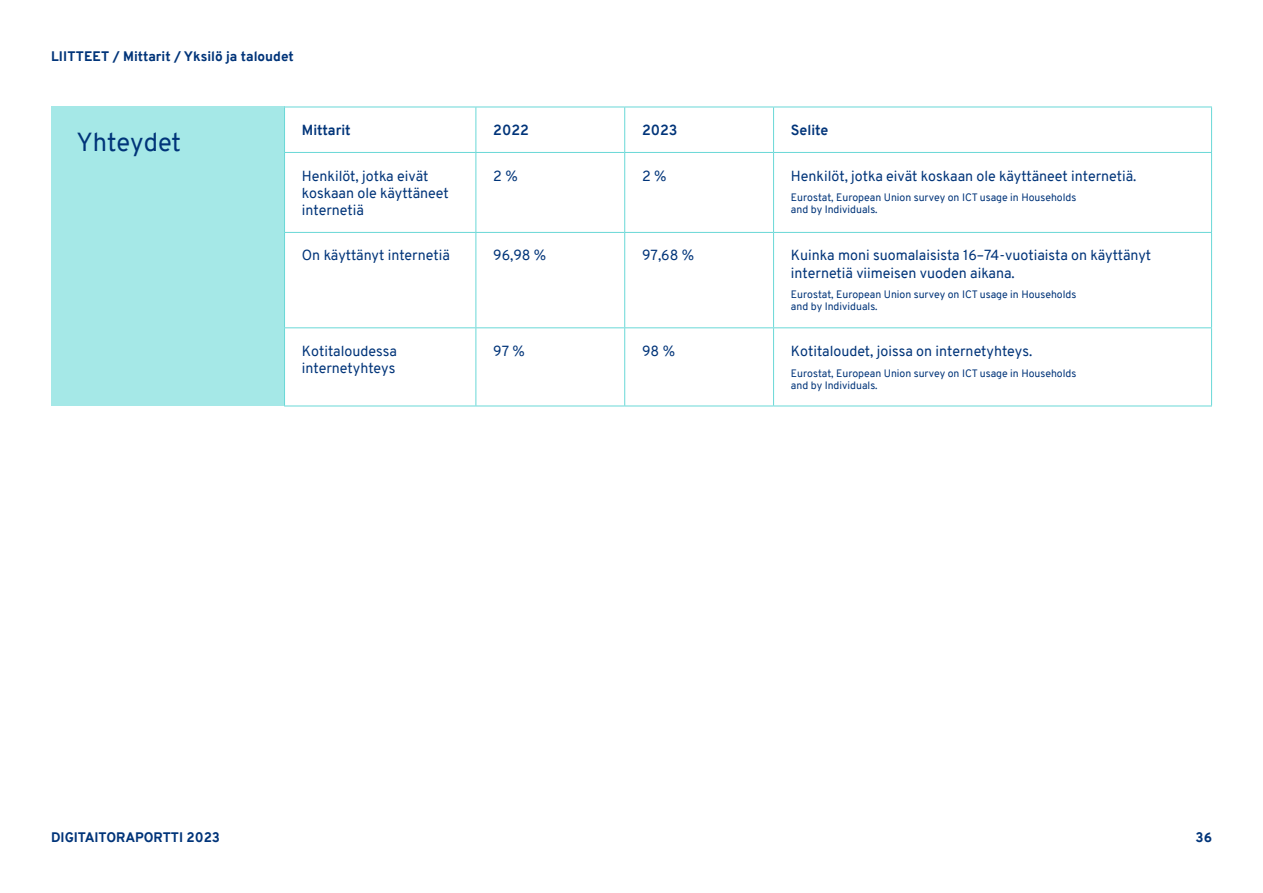
<style>
.page{position:relative;width:1263px;height:893px;background:#fff}
.page>*{position:absolute;margin:0;border:0;box-sizing:border-box;transform-origin:0 0}
.Table_H1{font:25.5px "Overpass";color:#003479}
.TABLE_LEIPIS_2023{font:14.25px/17.2px "Overpass";color:#003479}
.TABLE_LEIPIS_2023-2{font:700 14.25px "Overpass";color:#003479}
.t1{font:800 13.5px "Overpass";color:#003479}
.TABLE__LÄHDE_2023{font:10.5px/12px "Overpass";color:#003479}
</style>
<div class="page">
<div style="left:51px;top:107px;width:233px;height:299px;background:#a5e8e7"></div>
<svg style="left:285px;top:108px;width:926px;height:298px"></svg>
<hr style="left:284px;top:107px;width:192px;height:1px;background:#69d8d7">
<hr style="left:284px;top:107px;width:1px;height:45px;background:#69d8d7">
<hr style="left:476px;top:107px;width:149px;height:1px;background:#69d8d7">
<hr style="left:475px;top:107px;width:1px;height:45px;background:#69d8d7">
<hr style="left:625px;top:107px;width:148px;height:1px;background:#69d8d7">
<hr style="left:624px;top:107px;width:1px;height:45px;background:#69d8d7">
<hr style="left:773px;top:107px;width:439px;height:1px;background:#69d8d7">
<hr style="left:773px;top:107px;width:1px;height:45px;background:#69d8d7">
<hr style="left:1211px;top:107px;width:1px;height:45px;background:#69d8d7">
<hr style="left:284px;top:152px;width:192px;height:1px;background:#69d8d7">
<hr style="left:284px;top:153px;width:1px;height:79px;background:#69d8d7">
<hr style="left:476px;top:152px;width:149px;height:1px;background:#69d8d7">
<hr style="left:475px;top:153px;width:1px;height:79px;background:#69d8d7">
<hr style="left:625px;top:152px;width:148px;height:1px;background:#69d8d7">
<hr style="left:624px;top:153px;width:1px;height:79px;background:#69d8d7">
<hr style="left:773px;top:152px;width:439px;height:1px;background:#69d8d7">
<hr style="left:773px;top:153px;width:1px;height:79px;background:#69d8d7">
<hr style="left:1211px;top:153px;width:1px;height:79px;background:#69d8d7">
<hr style="left:284px;top:232px;width:192px;height:1px;background:#69d8d7">
<hr style="left:284px;top:233px;width:1px;height:94px;background:#69d8d7">
<hr style="left:476px;top:232px;width:149px;height:1px;background:#69d8d7">
<hr style="left:475px;top:233px;width:1px;height:94px;background:#69d8d7">
<hr style="left:625px;top:232px;width:148px;height:1px;background:#69d8d7">
<hr style="left:624px;top:233px;width:1px;height:94px;background:#69d8d7">
<hr style="left:773px;top:232px;width:439px;height:1px;background:#69d8d7">
<hr style="left:773px;top:233px;width:1px;height:94px;background:#69d8d7">
<hr style="left:1211px;top:233px;width:1px;height:94px;background:#69d8d7">
<hr style="left:284px;top:327px;width:192px;height:1px;background:#69d8d7">
<hr style="left:284px;top:328px;width:1px;height:78px;background:#69d8d7">
<hr style="left:476px;top:327px;width:149px;height:1px;background:#69d8d7">
<hr style="left:475px;top:328px;width:1px;height:78px;background:#69d8d7">
<hr style="left:625px;top:327px;width:148px;height:1px;background:#69d8d7">
<hr style="left:624px;top:328px;width:1px;height:78px;background:#69d8d7">
<hr style="left:773px;top:327px;width:439px;height:1px;background:#69d8d7">
<hr style="left:773px;top:328px;width:1px;height:78px;background:#69d8d7">
<hr style="left:1211px;top:328px;width:1px;height:78px;background:#69d8d7">
<hr style="left:284px;top:406px;width:192px;height:1px;background:#69d8d7">
<hr style="left:476px;top:406px;width:149px;height:1px;background:#69d8d7">
<hr style="left:625px;top:406px;width:148px;height:1px;background:#69d8d7">
<hr style="left:773px;top:406px;width:439px;height:1px;background:#69d8d7">
<p class="t1" style="left:51px;top:47px;width:244px">LIITTEET / Mittarit / Yksilö ja taloudet</p>
<p class="Table_H1" style="left:77px;top:124px;width:106px">Yhteydet</p>
<p class="TABLE_LEIPIS_2023-2" style="left:302px;top:120px;width:50px">Mittarit</p>
<p class="TABLE_LEIPIS_2023-2" style="left:493px;top:120px;width:37px">2022</p>
<p class="TABLE_LEIPIS_2023-2" style="left:642px;top:120px;width:37px">2023</p>
<p class="TABLE_LEIPIS_2023-2" style="left:791px;top:120px;width:39px">Selite</p>
<p class="TABLE_LEIPIS_2023" style="left:302px;top:167px;width:148px">Henkilöt, jotka eivät koskaan ole käyttäneet internetiä</p>
<p class="TABLE_LEIPIS_2023" style="left:493px;top:167px;width:26px">2 %</p>
<p class="TABLE_LEIPIS_2023" style="left:642px;top:167px;width:26px">2 %</p>
<p class="TABLE_LEIPIS_2023" style="left:791px;top:167px;width:347px">Henkilöt, jotka eivät koskaan ole käyttäneet internetiä.</p>
<p class="TABLE__LÄHDE_2023" style="left:791px;top:192px;width:287px">Eurostat, European Union survey on ICT usage in Households and by Individuals.</p>
<p class="TABLE_LEIPIS_2023" style="left:302px;top:247px;width:149px">On käyttänyt internetiä</p>
<p class="TABLE_LEIPIS_2023" style="left:493px;top:247px;width:55px">96,98 %</p>
<p class="TABLE_LEIPIS_2023" style="left:642px;top:247px;width:54px">97,68 %</p>
<p class="TABLE_LEIPIS_2023" style="left:791px;top:247px;width:362px">Kuinka moni suomalaisista 16–74-vuotiaista on käyttänyt internetiä viimeisen vuoden aikana.</p>
<p class="TABLE__LÄHDE_2023" style="left:791px;top:289px;width:287px">Eurostat, European Union survey on ICT usage in Households and by Individuals.</p>
<p class="TABLE_LEIPIS_2023" style="left:302px;top:342px;width:97px">Kotitaloudessa internetyhteys</p>
<p class="TABLE_LEIPIS_2023" style="left:493px;top:342px;width:33px">97 %</p>
<p class="TABLE_LEIPIS_2023" style="left:642px;top:342px;width:34px">98 %</p>
<p class="TABLE_LEIPIS_2023" style="left:791px;top:342px;width:243px">Kotitaloudet, joissa on internetyhteys.</p>
<p class="TABLE__LÄHDE_2023" style="left:791px;top:367px;width:287px">Eurostat, European Union survey on ICT usage in Households and by Individuals.</p>
<p class="t1" style="left:51px;top:828px;width:171px">DIGITAITORAPORTTI 2023</p>
<p class="t1" style="left:1195px;top:828px;width:18px">36</p>
</div>
